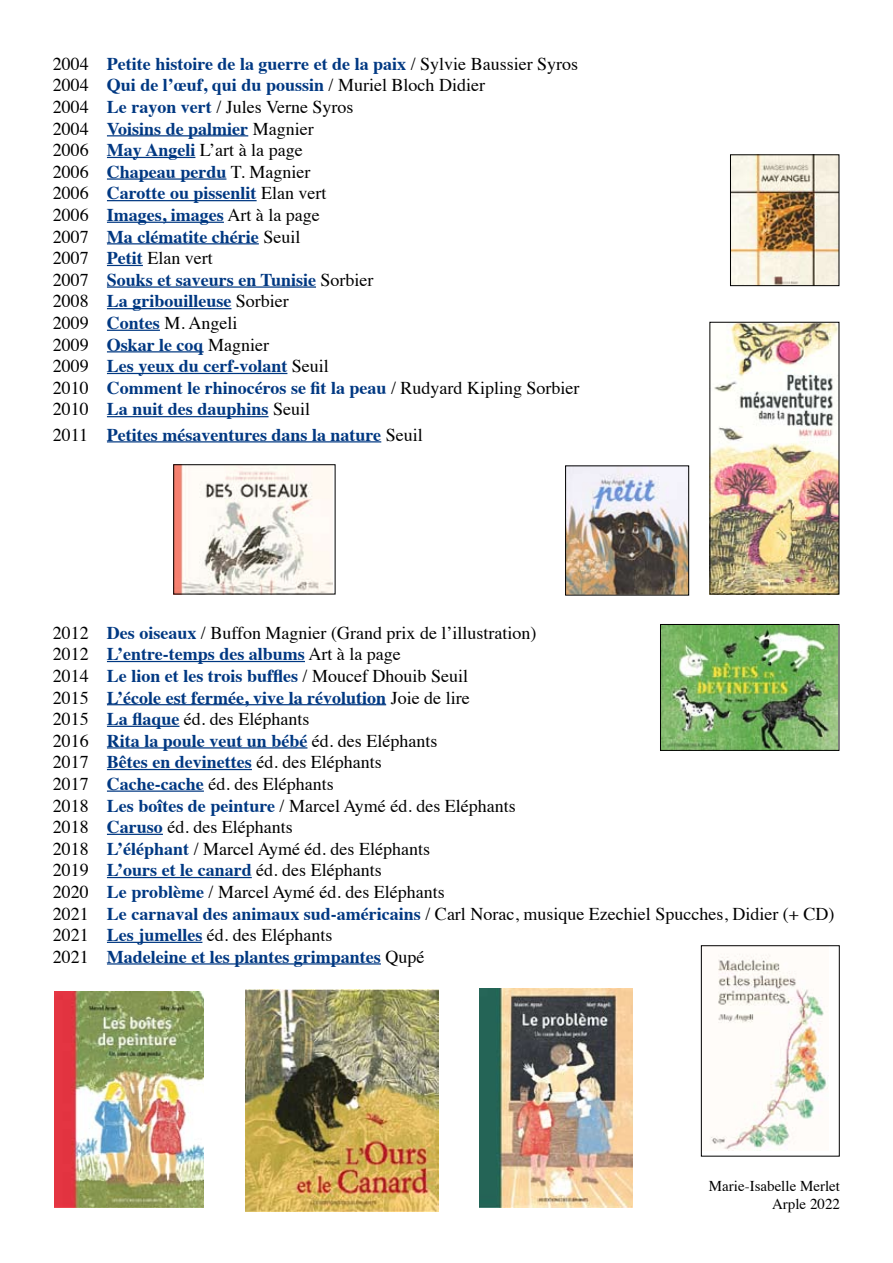
<style>
.page{position:relative;width:893px;height:1263px;background:#fff}
.page>*{position:absolute;margin:0;border:0;box-sizing:border-box;transform-origin:0 0}
.t1{font:18px/21.6px "Times";color:#000}
.t2{font:700 18px/21.6px "Times";color:#003882}
.t3{font:15px/18px "Times";color:#000;text-align:right}
.s1{font-weight:400;color:#000}
.s2{font-weight:700;color:#003882}
</style>
<div class="page">
<hr style="left:107px;top:135px;width:141px;height:1px;background:#003882">
<hr style="left:107px;top:157px;width:88px;height:1px;background:#003882">
<hr style="left:107px;top:178px;width:119px;height:2px;background:#003882">
<hr style="left:107px;top:200px;width:150px;height:1px;background:#003882">
<hr style="left:107px;top:222px;width:117px;height:1px;background:#003882">
<hr style="left:107px;top:243px;width:152px;height:1px;background:#003882">
<hr style="left:107px;top:265px;width:36px;height:1px;background:#003882">
<hr style="left:107px;top:286px;width:209px;height:2px;background:#003882">
<hr style="left:107px;top:308px;width:124px;height:1px;background:#003882">
<hr style="left:107px;top:330px;width:53px;height:1px;background:#003882">
<hr style="left:107px;top:351px;width:97px;height:1px;background:#003882">
<hr style="left:107px;top:373px;width:180px;height:1px;background:#003882">
<hr style="left:107px;top:416px;width:162px;height:1px;background:#003882">
<hr style="left:107px;top:441px;width:274px;height:1px;background:#003882">
<hr style="left:107px;top:661px;width:198px;height:1px;background:#003882">
<hr style="left:107px;top:704px;width:279px;height:1px;background:#003882">
<hr style="left:107px;top:726px;width:72px;height:1px;background:#003882">
<hr style="left:107px;top:747px;width:200px;height:1px;background:#003882">
<hr style="left:107px;top:769px;width:145px;height:1px;background:#003882">
<hr style="left:107px;top:790px;width:97px;height:2px;background:#003882">
<hr style="left:107px;top:834px;width:56px;height:1px;background:#003882">
<hr style="left:107px;top:877px;width:145px;height:1px;background:#003882">
<hr style="left:107px;top:942px;width:95px;height:1px;background:#003882">
<hr style="left:107px;top:963px;width:274px;height:1px;background:#003882">
<img style="left:732px;top:157px;width:105px;height:127px">
<div style="left:730px;top:155px;width:109px;height:131px;border:1px solid #000"></div>
<img style="left:175px;top:466px;width:157px;height:126px">
<div style="left:173px;top:464px;width:162px;height:130px;border:1px solid #000"></div>
<img style="left:662px;top:626px;width:175px;height:122px">
<div style="left:660px;top:624px;width:179px;height:126px;border:1px solid #000"></div>
<img style="left:55px;top:991px;width:148px;height:217px">
<img style="left:245px;top:989px;width:194px;height:222px">
<img style="left:479px;top:989px;width:154px;height:219px">
<img style="left:710px;top:954px;width:118px;height:196px">
<div style="left:701px;top:945px;width:138px;height:211px;border:1px solid #000"></div>
<img style="left:712px;top:324px;width:125px;height:268px">
<img style="left:567px;top:468px;width:120px;height:125px">
<div style="left:565px;top:466px;width:124px;height:129px;border:1px solid #000"></div>
<p class="t2" style="left:53px;top:51px;width:528px"><span class="s1">2004</span> Petite histoire de la guerre et de la paix <span class="s1">/ Sylvie Baussier Syros 2004</span> Qui de l’œuf, qui du poussin <span class="s1">/ Muriel Bloch Didier<br>2004</span> Le rayon vert <span class="s1">/ Jules Verne Syros<br>2004</span> Voisins de palmier <span class="s1">Magnier<br>2006</span> May Angeli <span class="s1">L’art à la page<br>2006</span> Chapeau perdu <span class="s1">T. Magnier<br>2006</span> Carotte ou pissenlit <span class="s1">Elan vert<br>2006</span> Images, images <span class="s1">Art à la page<br>2007</span> Ma clématite chérie <span class="s1">Seuil<br>2007</span> Petit <span class="s1">Elan vert<br>2007</span> Souks et saveurs en Tunisie <span class="s1">Sorbier<br>2008</span> La gribouilleuse <span class="s1">Sorbier<br>2009</span> Contes <span class="s1">M. Angeli<br>2009</span> Oskar le coq <span class="s1">Magnier<br>2009</span> Les yeux du cerf-volant <span class="s1">Seuil<br>2010</span> Comment le rhinocéros se fit la peau <span class="s1">/ Rudyard Kipling Sorbier 2010</span> La nuit des dauphins <span class="s1">Seuil</span></p>
<p class="t2" style="left:53px;top:422px;width:371px"><span class="s1">2011</span> Petites mésaventures dans la nature <span class="s1">Seuil</span></p>
<p class="t1" style="left:53px;top:620px;width:783px">2012 <span class="s2">Des oiseaux</span> / Buffon Magnier (Grand prix de l’illustration)<br>2012 <span class="s2">L’entre-temps des albums</span> Art à la page<br>2014 <span class="s2">Le lion et les trois buffles</span> / Moucef Dhouib Seuil<br>2015 <span class="s2">L’école est fermée, vive la révolution</span> Joie de lire<br>2015 <span class="s2">La flaque</span> éd. des Eléphants<br>2016 <span class="s2">Rita la poule veut un bébé</span> éd. des Eléphants<br>2017 <span class="s2">Bêtes en devinettes</span> éd. des Eléphants<br>2017 <span class="s2">Cache-cache</span> éd. des Eléphants<br>2018 <span class="s2">Les boîtes de peinture</span> / Marcel Aymé éd. des Eléphants<br>2018 <span class="s2">Caruso</span> éd. des Eléphants<br>2018 <span class="s2">L’éléphant</span> / Marcel Aymé éd. des Eléphants<br>2019 <span class="s2">L’ours et le canard</span> éd. des Eléphants<br>2020 <span class="s2">Le problème</span> / Marcel Aymé éd. des Eléphants<br>2021 <span class="s2">Le carnaval des animaux sud-américains</span> / Carl Norac, musique Ezechiel Spucches, Didier (+ CD)<br>2021 <span class="s2">Les jumelles</span> éd. des Eléphants<br>2021 <span class="s2">Madeleine et les plantes grimpantes</span> Qupé</p>
<p class="t3" style="left:709px;top:1176px;width:133px">Marie-Isabelle Merlet<br>Arple 2022</p>
</div>
